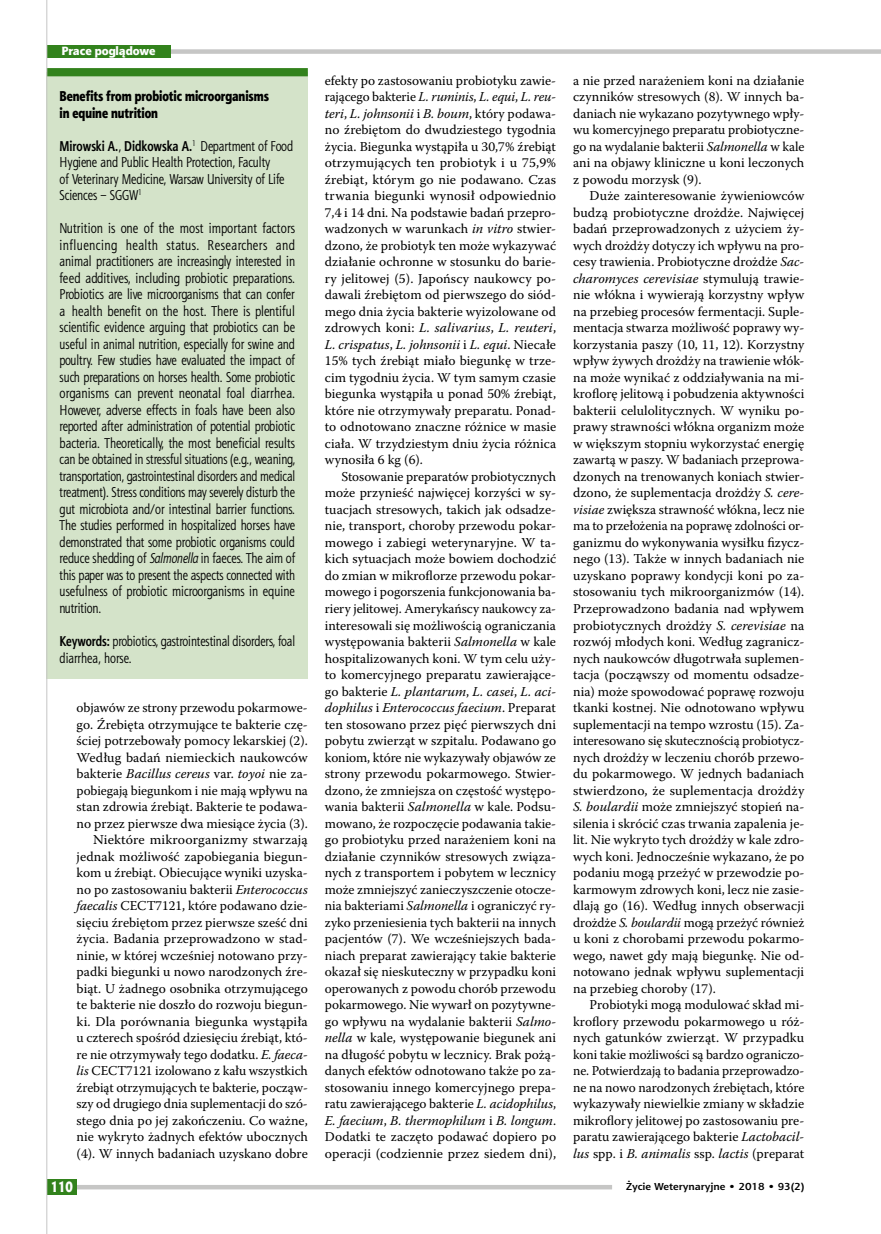
<style>
.page{position:relative;width:881px;height:1234px;background:#fff}
.page>*{position:absolute;margin:0;border:0;box-sizing:border-box;transform-origin:0 0}
.t1{font:15px "Aerton Cnd EFN Black";color:#fff}
.t2{font:14.25px/16.5px "Aerton Cnd EFN";color:#000}
.t3{font:14.25px/16.5px "Aerton Cnd EFN Black";color:#000}
.t4{font:13.5px/16.5px "Warnock Pro";color:#000;text-align:justify}
.t5{font:12px "Aerton EFN Black";color:#fff}
.t6{font:700 10.2px "Aerton EFN";color:#000;scale:1.11 1}
.s1{font-weight:700}
.s2{font-style:italic}
</style>
<div class="page">
<div style="left:47px;top:72px;width:261px;height:607px;background:#d4e3c9"></div>
<div style="left:47px;top:68px;width:261px;height:8px;background:#32821c"></div>
<div style="left:47px;top:49px;width:833px;height:5px;background:#c6c6c5"></div>
<div style="left:47px;top:45px;width:123px;height:13px;background:#32821c"></div>
<div style="left:47px;top:1184px;width:565px;height:5px;background:#c6c6c5"></div>
<div style="left:47px;top:1178px;width:30px;height:15px;background:#32821c"></div>
<hr style="left:46px;top:0;width:1px;height:1233px;background:#c6c6c5">
<p class="t5" style="left:61px;top:43px;width:96px">Prace poglądowe</p>
<p class="t3" style="left:60px;top:88px;width:211px">Benefits from probiotic microorganisms in equine nutrition</p>
<p class="t2" style="left:60px;top:137px;width:235px"><span class="s1">Mirowski A.</span>, <span class="s1">Didkowska A.</span><sup>1</sup> Department of Food Hygiene and Public Health Protection, Faculty<br>of Veterinary Medicine, Warsaw University of Life Sciences – SGGW<sup>1</sup></p>
<p class="t2" style="left:60px;top:220px;width:237px;text-align:justify">Nutrition is one of the most important factors influencing health status. Researchers and animal practitioners are increasingly interested in feed additives, including probiotic preparations.<br>Probiotics are live microorganisms that can confer a health benefit on the host. There is plentiful scientific evidence arguing that probiotics can be useful in animal nutrition, especially for swine and poultry. Few studies have evaluated the impact of such preparations on horses health. Some probiotic organisms can prevent neonatal foal diarrhea.<br>However, adverse effects in foals have been also reported after administration of potential probiotic bacteria. Theoretically, the most beneficial results can be obtained in stressful situations (e.g., weaning, transportation, gastrointestinal disorders and medical treatment). Stress conditions may severely disturb the gut microbiota and/or intestinal barrier functions.<br>The studies performed in hospitalized horses have demonstrated that some probiotic organisms could reduce shedding of <span class="s2">Salmonella</span> in faeces. The aim of this paper was to present the aspects connected with usefulness of probiotic microorganisms in equine nutrition.</p>
<p class="t2" style="left:60px;top:632px;width:237px"><span class="s1">Keywords:</span> probiotics, gastrointestinal disorders, foal diarrhea, horse.</p>
<p class="t4" style="left:77px;top:699px;width:233px;text-align:right">objawów ze strony przewodu pokarmowe‑ go. Źrebięta otrzymujące te bakterie czę‑ ściej potrzebowały pomocy lekarskiej (2).<br>Według badań niemieckich naukowców bakterie <span class="s2">Bacillus cereus</span> var. <span class="s2">toyoi</span> nie za‑ pobiegają biegunkom i nie mają wpływu na stan zdrowia źrebiąt. Bakterie te podawa‑ no przez pierwsze dwa miesiące życia (3).<br>Niektóre mikroorganizmy stwarzają jednak możliwość zapobiegania biegun‑ kom u źrebiąt. Obiecujące wyniki uzyska‑ no po zastosowaniu bakterii <span class="s2">Enterococcus faecalis</span> CECT7121, które podawano dzie‑ sięciu źrebiętom przez pierwsze sześć dni życia. Badania przeprowadzono w stad‑ ninie, w której wcześniej notowano przy‑ padki biegunki u nowo narodzonych źre‑ biąt. U żadnego osobnika otrzymującego te bakterie nie doszło do rozwoju biegun‑ ki. Dla porównania biegunka wystąpiła u czterech spośród dziesięciu źrebiąt, któ‑ re nie otrzymywały tego dodatku. <span class="s2">E. faeca&shy;lis</span> CECT7121 izolowano z kału wszystkich źrebiąt otrzymujących te bakterie, począw‑ szy od drugiego dnia suplementacji do szó‑ stego dnia po jej zakończeniu. Co ważne, nie wykryto żadnych efektów ubocznych (4). W innych badaniach uzyskano dobre</p>
<p class="t4" style="left:325px;top:72px;width:233px">efekty po zastosowaniu probiotyku zawie‑ rającego bakterie <span class="s2">L. ruminis</span>, <span class="s2">L. equi</span>, <span class="s2">L. reu&shy;teri</span>, <span class="s2">L. johnsonii</span> i <span class="s2">B. boum</span>, który podawa‑ no źrebiętom do dwudziestego tygodnia życia. Biegunka wystąpiła u 30,7% źrebiąt otrzymujących ten probiotyk i u 75,9% źrebiąt, którym go nie podawano. Czas trwania biegunki wynosił odpowiednio 7,4 i 14 dni. Na podstawie badań przepro‑ wadzonych w warunkach <span class="s2">in vitro</span> stwier‑ dzono, że probiotyk ten może wykazywać działanie ochronne w stosunku do barie‑ ry jelitowej (5). Japońscy naukowcy po‑ dawali źrebiętom od pierwszego do siód‑ mego dnia życia bakterie wyizolowane od zdrowych koni: <span class="s2">L. salivarius</span>, <span class="s2">L. reuteri</span>, <span class="s2">L. crispatus</span>, <span class="s2">L. johnsonii</span> i <span class="s2">L. equi</span>. Niecałe 15% tych źrebiąt miało biegunkę w trze‑ cim tygodniu życia. W tym samym czasie biegunka wystąpiła u ponad 50% źrebiąt, które nie otrzymywały preparatu. Ponad‑ to odnotowano znaczne różnice w masie ciała. W trzydziestym dniu życia różnica wynosiła 6 kg (6).</p>
<p class="t4" style="left:325px;top:468px;width:233px;text-indent:16px">Stosowanie preparatów probiotycznych może przynieść najwięcej korzyści w sy‑ tuacjach stresowych, takich jak odsadze‑ nie, transport, choroby przewodu pokar‑ mowego i zabiegi weterynaryjne. W ta‑ kich sytuacjach może bowiem dochodzić do zmian w mikroflorze przewodu pokar‑ mowego i pogorszenia funkcjonowania ba‑ riery jelitowej. Amerykańscy naukowcy za‑ interesowali się możliwością ograniczania występowania bakterii <span class="s2">Salmonella</span> w kale hospitalizowanych koni. W tym celu uży‑ to komercyjnego preparatu zawierające‑ go bakterie <span class="s2">L. plantarum</span>, <span class="s2">L. casei</span>, <span class="s2">L. aci&shy;dophilus</span> i <span class="s2">Enterococcus faecium</span>. Preparat ten stosowano przez pięć pierwszych dni pobytu zwierząt w szpitalu. Podawano go koniom, które nie wykazywały objawów ze strony przewodu pokarmowego. Stwier‑ dzono, że zmniejsza on częstość występo‑ wania bakterii <span class="s2">Salmonella</span> w kale. Podsu‑ mowano, że rozpoczęcie podawania takie‑ go probiotyku przed narażeniem koni na działanie czynników stresowych związa‑ nych z transportem i pobytem w lecznicy może zmniejszyć zanieczyszczenie otocze‑ nia bakteriami <span class="s2">Salmonella</span> i ograniczyć ry‑ zyko przeniesienia tych bakterii na innych pacjentów (7). We wcześniejszych bada‑ niach preparat zawierający takie bakterie okazał się nieskuteczny w przypadku koni operowanych z powodu chorób przewodu pokarmowego. Nie wywarł on pozytywne‑ go wpływu na wydalanie bakterii <span class="s2">Salmo&shy;nella</span> w kale, występowanie biegunek ani na długość pobytu w lecznicy. Brak pożą‑ danych efektów odnotowano także po za‑ stosowaniu innego komercyjnego prepa‑ ratu zawierającego bakterie <span class="s2">L. acidophilus</span>, <span class="s2">E. faecium</span>, <span class="s2">B. thermophilum</span> i <span class="s2">B. longum</span>.<br>Dodatki te zaczęto podawać dopiero po operacji (codziennie przez siedem dni),</p>
<p class="t4" style="left:573px;top:72px;width:233px">a nie przed narażeniem koni na działanie czynników stresowych (8). W innych ba‑ daniach nie wykazano pozytywnego wpły‑ wu komercyjnego preparatu probiotyczne‑ go na wydalanie bakterii <span class="s2">Salmonella</span> w kale ani na objawy kliniczne u koni leczonych z powodu morzysk (9).</p>
<p class="t4" style="left:573px;top:187px;width:233px;text-indent:16px">Duże zainteresowanie żywieniowców budzą probiotyczne drożdże. Najwięcej badań przeprowadzonych z użyciem ży‑ wych drożdży dotyczy ich wpływu na pro‑ cesy trawienia. Probiotyczne drożdże <span class="s2">Sac&shy;charomyces cerevisiae</span> stymulują trawie‑ nie włókna i wywierają korzystny wpływ na przebieg procesów fermentacji. Suple‑ mentacja stwarza możliwość poprawy wy‑ korzystania paszy (10, 11, 12). Korzystny wpływ żywych drożdży na trawienie włók‑ na może wynikać z oddziaływania na mi‑ kroflorę jelitową i pobudzenia aktywności bakterii celulolitycznych. W wyniku po‑ prawy strawności włókna organizm może w większym stopniu wykorzystać energię zawartą w paszy. W badaniach przeprowa‑ dzonych na trenowanych koniach stwier‑ dzono, że suplementacja drożdży <span class="s2">S. cere&shy;visiae</span> zwiększa strawność włókna, lecz nie ma to przełożenia na poprawę zdolności or‑ ganizmu do wykonywania wysiłku fizycz‑ nego (13). Także w innych badaniach nie uzyskano poprawy kondycji koni po za‑ stosowaniu tych mikroorganizmów (14).<br>Przeprowadzono badania nad wpływem probiotycznych drożdży <span class="s2">S. cerevisiae</span> na rozwój młodych koni. Według zagranicz‑ nych naukowców długotrwała suplemen‑ tacja (począwszy od momentu odsadze‑ nia) może spowodować poprawę rozwoju tkanki kostnej. Nie odnotowano wpływu suplementacji na tempo wzrostu (15). Za‑ interesowano się skutecznością probiotycz‑ nych drożdży w leczeniu chorób przewo‑ du pokarmowego. W jednych badaniach stwierdzono, że suplementacja drożdży <span class="s2">S. boulardii</span> może zmniejszyć stopień na‑ silenia i skrócić czas trwania zapalenia je‑ lit. Nie wykryto tych drożdży w kale zdro‑ wych koni. Jednocześnie wykazano, że po podaniu mogą przeżyć w przewodzie po‑ karmowym zdrowych koni, lecz nie zasie‑ dlają go (16). Według innych obserwacji drożdże <span class="s2">S. boulardii</span> mogą przeżyć również u koni z chorobami przewodu pokarmo‑ wego, nawet gdy mają biegunkę. Nie od‑ notowano jednak wpływu suplementacji na przebieg choroby (17).</p>
<p class="t4" style="left:573px;top:996px;width:233px;text-indent:16px">Probiotyki mogą modulować skład mi‑ kroflory przewodu pokarmowego u róż‑ nych gatunków zwierząt. W przypadku koni takie możliwości są bardzo ograniczo‑ ne. Potwierdzają to badania przeprowadzo‑ ne na nowo narodzonych źrebiętach, które wykazywały niewielkie zmiany w składzie mikroflory jelitowej po zastosowaniu pre‑ paratu zawierającego bakterie <span class="s2">Lactobacil&shy;lus</span> spp. i <span class="s2">B. animalis</span> ssp. <span class="s2">lactis</span> (preparat</p>
<p class="t1" style="left:51px;top:1177px;width:23px">110</p>
<p class="t6" style="left:626px;top:1180px;width:162px">Życie Weterynaryjne • 2018 • 93(2)</p>
</div>
